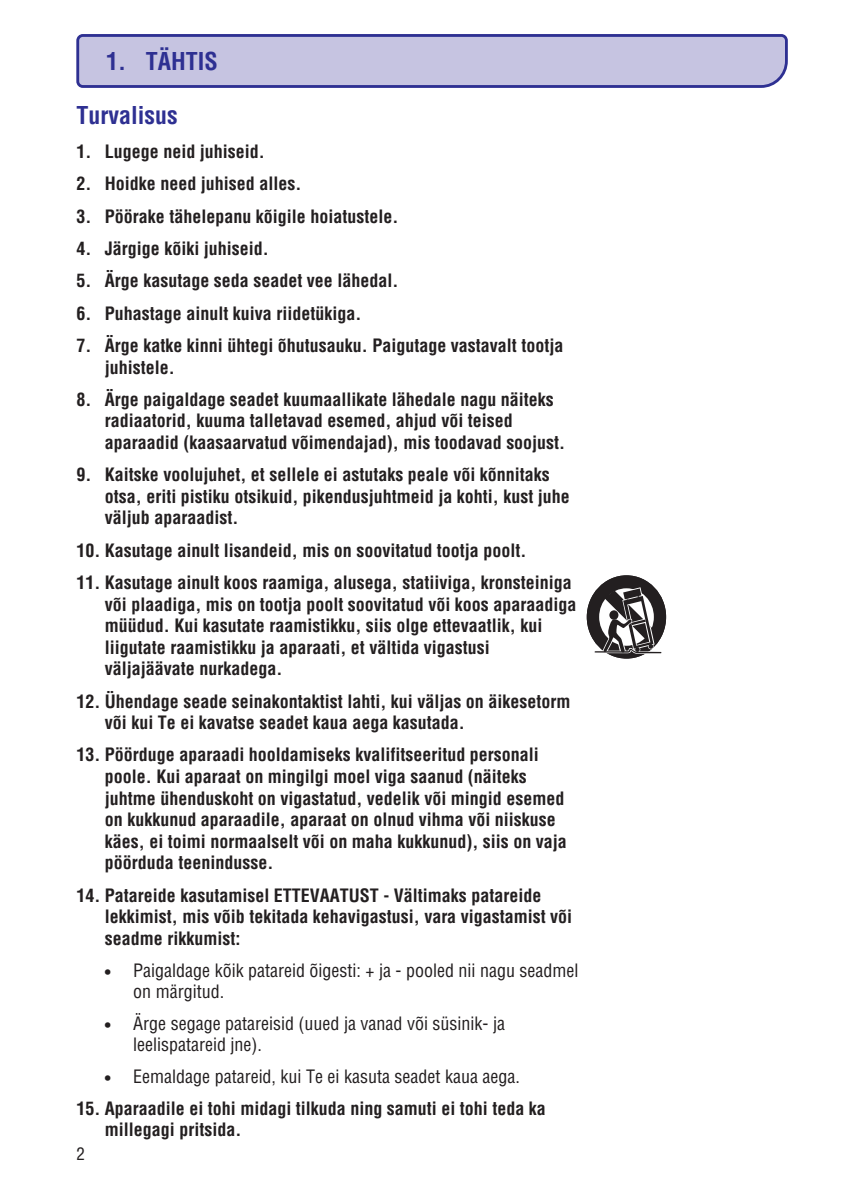
<style>
.page{position:relative;width:842px;height:1192px;background:#fff}
.page>*{position:absolute;margin:0;border:0;box-sizing:border-box;transform-origin:0 0}
.t1{font:700 24px "Rim Helvetica Condensed";color:#2e3092}
.t2{font:700 18px/21.6px "Rim Helvetica Condensed";color:#231f20}
.t3{font:18px/21.2px "Rim Helvetica Condensed";color:#231f20}
.t4{font:17px "Rim Helvetica Condensed";color:#231f20}
</style>
<div class="page">
<svg style="left:76px;top:34px;width:712px;height:54px;background:#b5b3d8"></svg>
<div style="left:587px;top:575px;width:79px;height:84px;background:#231f20;border-radius:50%"></div>
<svg style="left:594px;top:587px;width:68px;height:67px"></svg>
<h1 class="t1" style="left:106px;top:50px;width:113px">1. TÄHTIS</h1>
<h1 class="t1" style="left:77px;top:105px;width:103px">Turvalisus</h1>
<p class="t2" style="left:77px;top:142px;width:190px">1. Lugege neid juhiseid.</p>
<p class="t2" style="left:77px;top:174px;width:226px">2. Hoidke need juhised alles.</p>
<p class="t2" style="left:77px;top:207px;width:323px">3. Pöörake tähelepanu kõigile hoiatustele.</p>
<p class="t2" style="left:77px;top:239px;width:194px">4. Järgige kõiki juhiseid.</p>
<p class="t2" style="left:77px;top:271px;width:323px">5. Ärge kasutage seda seadet vee lähedal.</p>
<p class="t2" style="left:77px;top:304px;width:286px">6. Puhastage ainult kuiva riidetükiga.</p>
<p class="t2" style="left:105px;top:336px;width:460px;text-indent:-28px">7. Ärge katke kinni ühtegi õhutusauku. Paigutage vastavalt tootja juhistele.</p>
<p class="t2" style="left:105px;top:390px;width:462px;text-indent:-28px">8. Ärge paigaldage seadet kuumaallikate lähedale nagu näiteks radiaatorid, kuuma talletavad esemed, ahjud või teised aparaadid (kaasaarvatud võimendajad), mis toodavad soojust.</p>
<p class="t2" style="left:105px;top:465px;width:466px;text-indent:-28px">9. Kaitske voolujuhet, et sellele ei astutaks peale või kõnnitaks otsa, eriti pistiku otsikuid, pikendusjuhtmeid ja kohti, kust juhe väljub aparaadist.</p>
<p class="t2" style="left:77px;top:541px;width:451px">10. Kasutage ainult lisandeid, mis on soovitatud tootja poolt.</p>
<p class="t2" style="left:105px;top:573px;width:473px;text-indent:-28px">11. Kasutage ainult koos raamiga, alusega, statiiviga, kronsteiniga või plaadiga, mis on tootja poolt soovitatud või koos aparaadiga müüdud. Kui kasutate raamistikku, siis olge ettevaatlik, kui liigutate raamistikku ja aparaati, et vältida vigastusi väljajäävate nurkadega.</p>
<p class="t2" style="left:105px;top:691px;width:467px;text-indent:-28px">12. Ühendage seade seinakontaktist lahti, kui väljas on äikesetorm või kui Te ei kavatse seadet kaua aega kasutada.</p>
<p class="t2" style="left:105px;top:745px;width:463px;text-indent:-28px">13. Pöörduge aparaadi hooldamiseks kvalifitseeritud personali poole. Kui aparaat on mingilgi moel viga saanud (näiteks juhtme ühenduskoht on vigastatud, vedelik või mingid esemed on kukkunud aparaadile, aparaat on olnud vihma või niiskuse käes, ei toimi normaalselt või on maha kukkunud), siis on vaja pöörduda teenindusse.</p>
<p class="t2" style="left:105px;top:885px;width:469px;text-indent:-28px">14. Patareide kasutamisel ETTEVAATUST - Vältimaks patareide lekkimist, mis võib tekitada kehavigastusi, vara vigastamist või seadme rikkumist:</p>
<p class="t3" style="left:133px;top:961px;width:447px">Paigaldage kõik patareid õigesti: + ja - pooled nii nagu seadmel on märgitud.</p>
<p class="t3" style="left:133px;top:1014px;width:373px">Ärge segage patareisid (uued ja vanad või süsinik- ja leelispatareid jne).</p>
<p class="t3" style="left:133px;top:1067px;width:388px">Eemaldage patareid, kui Te ei kasuta seadet kaua aega.</p>
<p class="t2" style="left:105px;top:1099px;width:443px;text-indent:-28px">15. Aparaadile ei tohi midagi tilkuda ning samuti ei tohi teda ka millegagi pritsida.</p>
<p class="t4" style="left:77px;top:1147px;width:10px">2</p>
</div>
